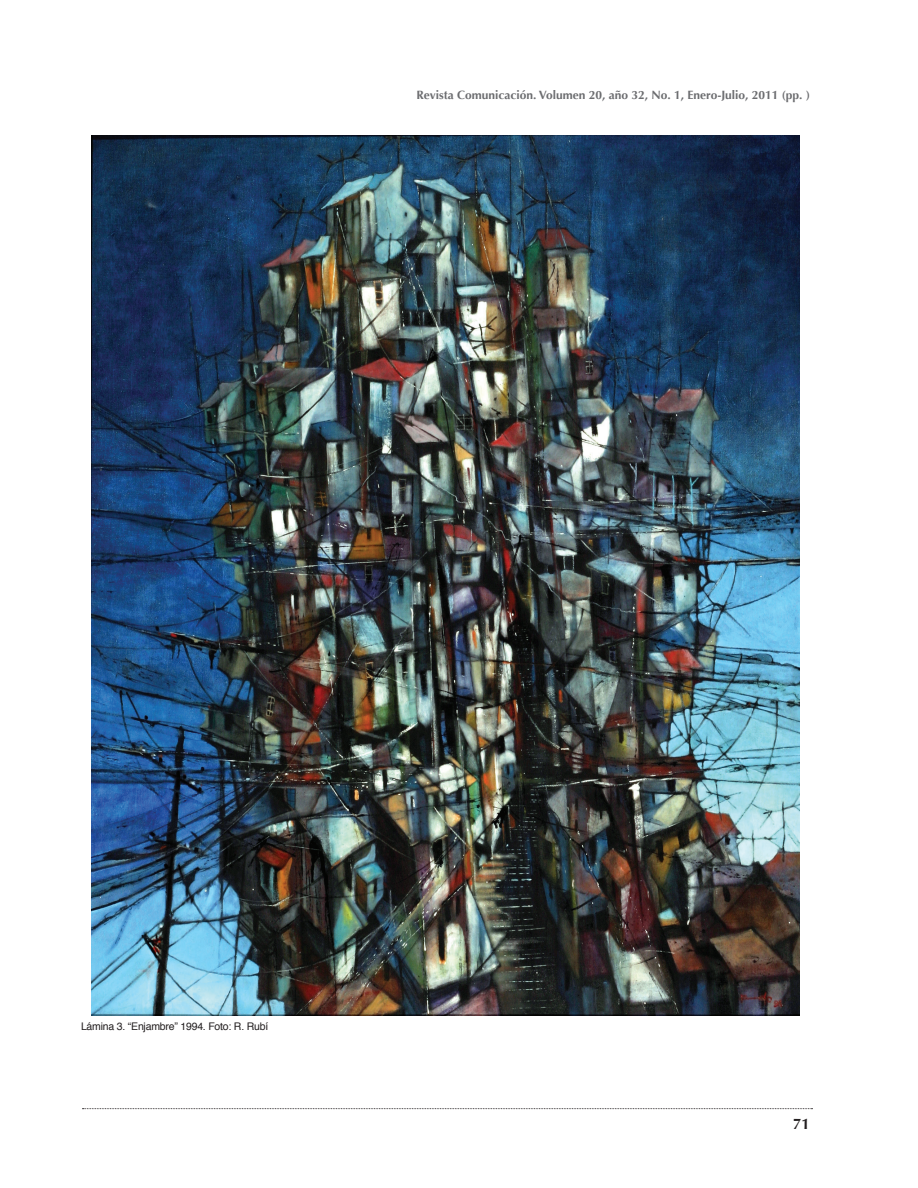
<style>
.page{position:relative;width:918px;height:1188px;background:#fff}
.page>*{position:absolute;margin:0;border:0;box-sizing:border-box;transform-origin:0 0}
.t1{font:700 15px "Optima";color:#231f20}
.t2{font:700 12px "Optima";color:#6c6d70}
.t3{font:10.5px "Helvetica";letter-spacing:-.02em;color:#231f20}
</style>
<div class="page">
<svg style="left:82px;top:1108px;width:731px;height:1px"></svg>
<img style="left:91px;top:135px;width:709px;height:880px">
<p class="t2" style="left:416px;top:88px;width:395px">Revista Comunicación. Volumen 20, año 32, No. 1, Enero-Julio, 2011 (pp. )</p>
<p class="t3" style="left:81px;top:1018px;width:189px">Lámina 3. “Enjambre” 1994. Foto: R. Rubí</p>
<p class="t1" style="left:793px;top:1115px;width:18px">71</p>
</div>
